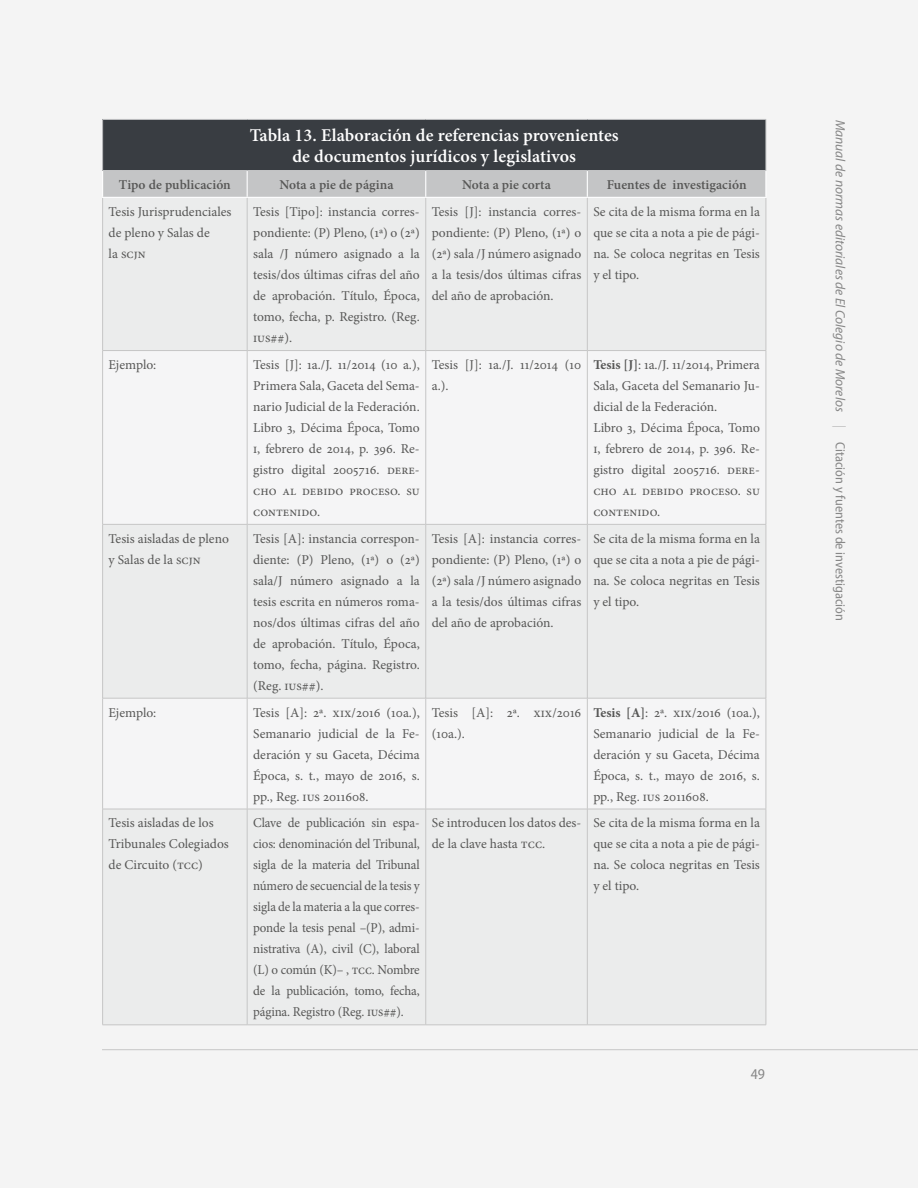
<style>
.page{position:relative;width:918px;height:1188px;background:#eee}
.page>*{position:absolute;margin:0;border:0;box-sizing:border-box;transform-origin:0 0}
.TB-ENCABEZADO{font:600 18px/21px "Minion Pro";letter-spacing:.005em;color:#fff;text-align:center}
.t1{font:semi-condensed 15px "Myriad Pro";color:#878787}
.T_CT_JUSTIFICADO_IZQ{font:13.5px/21px "Minion Pro";color:#575756;text-align:justify}
.T_CT_JUSTIFICADO_IZQ-2{font:13.5px/21px "Minion Pro";color:#575756;text-align:justify;scale:.96 1}
.T_CT_IZQ_-_Copia{font:13.5px/21px "Minion Pro";letter-spacing:-.015em;color:#575756}
.t2{font:italic 13.5px "Myriad Pro";color:#878787}
.T_SUBENCABEZADO{font:600 13.5px "Minion Pro";letter-spacing:.005em;color:#575756}
.s1{font-weight:700}
.s2{font-style:normal;font-stretch:semi-condensed;color:#c6c6c6}
.s3{font-style:normal;font-stretch:semi-condensed}
</style>
<div class="page">
<hr style="left:102px;top:1049px;width:816px;height:1px;background:#c6c6c6">
<div style="left:103px;top:119px;width:663px;height:52px;background:#393d42"></div>
<svg style="left:103px;top:351px;width:663px;height:458px"></svg>
<hr style="left:426px;top:198px;width:1px;height:152px;background:#c6c6c6">
<hr style="left:587px;top:198px;width:1px;height:152px;background:#c6c6c6">
<hr style="left:426px;top:351px;width:1px;height:173px;background:#c6c6c6">
<hr style="left:587px;top:351px;width:1px;height:173px;background:#c6c6c6">
<hr style="left:426px;top:525px;width:1px;height:173px;background:#c6c6c6">
<hr style="left:587px;top:525px;width:1px;height:173px;background:#c6c6c6">
<hr style="left:426px;top:698px;width:1px;height:111px;background:#c6c6c6">
<hr style="left:587px;top:698px;width:1px;height:111px;background:#c6c6c6">
<hr style="left:426px;top:809px;width:1px;height:216px;background:#c6c6c6">
<hr style="left:587px;top:809px;width:1px;height:216px;background:#c6c6c6">
<hr style="left:247px;top:198px;width:1px;height:152px;background:#c6c6c6">
<hr style="left:247px;top:351px;width:1px;height:173px;background:#c6c6c6">
<hr style="left:247px;top:525px;width:1px;height:173px;background:#c6c6c6">
<hr style="left:247px;top:698px;width:1px;height:111px;background:#c6c6c6">
<hr style="left:247px;top:809px;width:1px;height:216px;background:#c6c6c6">
<hr style="left:102px;top:198px;width:1px;height:152px;background:#c6c6c6">
<hr style="left:766px;top:198px;width:1px;height:152px;background:#c6c6c6">
<hr style="left:102px;top:351px;width:1px;height:173px;background:#c6c6c6">
<hr style="left:766px;top:351px;width:1px;height:173px;background:#c6c6c6">
<hr style="left:102px;top:525px;width:1px;height:173px;background:#c6c6c6">
<hr style="left:766px;top:525px;width:1px;height:173px;background:#c6c6c6">
<hr style="left:102px;top:698px;width:1px;height:111px;background:#c6c6c6">
<hr style="left:766px;top:698px;width:1px;height:111px;background:#c6c6c6">
<hr style="left:102px;top:809px;width:1px;height:216px;background:#c6c6c6">
<hr style="left:766px;top:809px;width:1px;height:216px;background:#c6c6c6">
<hr style="left:102px;top:350px;width:145px;height:1px;background:#c6c6c6">
<hr style="left:247px;top:350px;width:179px;height:1px;background:#c6c6c6">
<hr style="left:426px;top:350px;width:161px;height:1px;background:#c6c6c6">
<hr style="left:587px;top:350px;width:179px;height:1px;background:#c6c6c6">
<hr style="left:102px;top:524px;width:145px;height:1px;background:#c6c6c6">
<hr style="left:247px;top:524px;width:179px;height:1px;background:#c6c6c6">
<hr style="left:426px;top:524px;width:161px;height:1px;background:#c6c6c6">
<hr style="left:587px;top:524px;width:179px;height:1px;background:#c6c6c6">
<hr style="left:102px;top:698px;width:145px;height:1px;background:#c6c6c6">
<hr style="left:247px;top:698px;width:179px;height:1px;background:#c6c6c6">
<hr style="left:426px;top:698px;width:161px;height:1px;background:#c6c6c6">
<hr style="left:587px;top:698px;width:179px;height:1px;background:#c6c6c6">
<hr style="left:102px;top:809px;width:145px;height:1px;background:#c6c6c6">
<hr style="left:247px;top:809px;width:179px;height:1px;background:#c6c6c6">
<hr style="left:426px;top:809px;width:161px;height:1px;background:#c6c6c6">
<hr style="left:587px;top:809px;width:179px;height:1px;background:#c6c6c6">
<hr style="left:102px;top:1025px;width:145px;height:1px;background:#c6c6c6">
<hr style="left:247px;top:1025px;width:179px;height:1px;background:#c6c6c6">
<hr style="left:426px;top:1025px;width:161px;height:1px;background:#c6c6c6">
<hr style="left:587px;top:1025px;width:179px;height:1px;background:#c6c6c6">
<div style="left:102px;top:171px;width:663px;height:26px;background:#c4c5c6"></div>
<hr style="left:102px;top:197px;width:145px;height:1px;background:#fff">
<hr style="left:247px;top:197px;width:179px;height:1px;background:#fff">
<hr style="left:426px;top:197px;width:161px;height:1px;background:#fff">
<hr style="left:587px;top:197px;width:179px;height:1px;background:#fff">
<hr style="left:102px;top:119px;width:145px;height:1px;background:#c4c5c6">
<hr style="left:102px;top:120px;width:1px;height:50px;background:#c4c5c6">
<hr style="left:247px;top:119px;width:179px;height:1px;background:#c4c5c6">
<hr style="left:426px;top:119px;width:161px;height:1px;background:#c4c5c6">
<hr style="left:587px;top:119px;width:179px;height:1px;background:#c4c5c6">
<hr style="left:766px;top:120px;width:1px;height:50px;background:#c4c5c6">
<hr style="left:102px;top:170px;width:145px;height:1px;background:#c4c5c6">
<hr style="left:247px;top:170px;width:179px;height:1px;background:#c4c5c6">
<hr style="left:426px;top:170px;width:161px;height:1px;background:#c4c5c6">
<hr style="left:587px;top:170px;width:179px;height:1px;background:#c4c5c6">
<p class="TB-ENCABEZADO" style="left:250px;top:125px;width:371px">Tabla 13. Elaboración de referencias provenientes de documentos jurídicos y legislativos</p>
<p class="T_SUBENCABEZADO" style="left:119px;top:175px;width:113px">Tipo de publicación</p>
<p class="T_SUBENCABEZADO" style="left:279px;top:175px;width:116px">Nota a pie de página</p>
<p class="T_SUBENCABEZADO" style="left:462px;top:175px;width:90px">Nota a pie corta</p>
<p class="T_SUBENCABEZADO" style="left:607px;top:175px;width:141px">Fuentes de investigación</p>
<p class="T_CT_IZQ_-_Copia" style="left:109px;top:201px;width:124px">Tesis Jurisprudenciales de pleno y Salas de<br>la SCJN</p>
<p class="T_CT_JUSTIFICADO_IZQ" style="left:253px;top:201px;width:168px">Tesis [Tipo]: instancia corres&shy;pondiente: (P) Pleno, (1ª) o (2ª) sala /J número asignado a la tesis/dos últimas cifras del año de aprobación. Título, Época, tomo, fecha, p. Registro. (Reg.<br>IUS##).</p>
<p class="T_CT_JUSTIFICADO_IZQ" style="left:432px;top:201px;width:151px">Tesis [J]: instancia corres&shy;pondiente: (P) Pleno, (1ª) o (2ª) sala /J número asignado a la tesis/dos últimas cifras del año de aprobación.</p>
<p class="T_CT_JUSTIFICADO_IZQ" style="left:593px;top:201px;width:168px">Se cita de la misma forma en la que se cita a nota a pie de pági&shy;na. Se coloca negritas en Tesis y el tipo.</p>
<p class="T_CT_IZQ_-_Copia" style="left:109px;top:354px;width:49px">Ejemplo:</p>
<p class="T_CT_JUSTIFICADO_IZQ" style="left:253px;top:354px;width:168px">Tesis [J]: 1a./J. 11/2014 (10 a.), Primera Sala, Gaceta del Sema&shy;nario Judicial de la Federación.</p>
<p class="T_CT_JUSTIFICADO_IZQ" style="left:253px;top:417px;width:168px">Libro 3, Décima Época, Tomo I, febrero de 2014, p. 396. Re&shy;gistro digital 2005716. DERE-CHO AL DEBIDO PROCESO. SU CONTENIDO.</p>
<p class="T_CT_JUSTIFICADO_IZQ" style="left:432px;top:354px;width:151px">Tesis [J]: 1a./J. 11/2014 (10 a.).</p>
<p class="T_CT_JUSTIFICADO_IZQ" style="left:593px;top:354px;width:168px"><span class="s1">Tesis [J]</span>: 1a./J. 11/2014, Primera Sala, Gaceta del Semanario Ju&shy;dicial de la Federación.</p>
<p class="T_CT_JUSTIFICADO_IZQ" style="left:593px;top:417px;width:168px">Libro 3, Décima Época, Tomo I, febrero de 2014, p. 396. Re&shy;gistro digital 2005716. DERE-CHO AL DEBIDO PROCESO. SU CONTENIDO.</p>
<p class="T_CT_IZQ_-_Copia" style="left:109px;top:528px;width:122px">Tesis aisladas de pleno y Salas de la SCJN</p>
<p class="T_CT_JUSTIFICADO_IZQ" style="left:253px;top:528px;width:168px">Tesis [A]: instancia correspon&shy;diente: (P) Pleno, (1ª) o (2ª) sala/J número asignado a la tesis escrita en números roma&shy;nos/dos últimas cifras del año de aprobación. Título, Época, tomo, fecha, página. Registro. (Reg. IUS##).</p>
<p class="T_CT_JUSTIFICADO_IZQ" style="left:432px;top:528px;width:151px">Tesis [A]: instancia corres&shy;pondiente: (P) Pleno, (1ª) o (2ª) sala /J número asignado a la tesis/dos últimas cifras del año de aprobación.</p>
<p class="T_CT_JUSTIFICADO_IZQ" style="left:593px;top:528px;width:168px">Se cita de la misma forma en la que se cita a nota a pie de pági&shy;na. Se coloca negritas en Tesis y el tipo.</p>
<p class="T_CT_IZQ_-_Copia" style="left:109px;top:702px;width:49px">Ejemplo:</p>
<p class="T_CT_JUSTIFICADO_IZQ" style="left:253px;top:702px;width:168px">Tesis [A]: 2ª. XIX/2016 (10a.), Semanario judicial de la Fe&shy;deración y su Gaceta, Décima Época, s. t., mayo de 2016, s. pp., Reg. IUS 2011608.</p>
<p class="T_CT_JUSTIFICADO_IZQ" style="left:432px;top:702px;width:151px">Tesis [A]: 2ª. XIX/2016 (10a.).</p>
<p class="T_CT_JUSTIFICADO_IZQ" style="left:593px;top:702px;width:168px"><span class="s1">Tesis [A]</span>: 2ª. XIX/2016 (10a.), Semanario judicial de la Fe&shy;deración y su Gaceta, Décima Época, s. t., mayo de 2016, s. pp., Reg. IUS 2011608.</p>
<p class="T_CT_IZQ_-_Copia" style="left:109px;top:813px;width:122px">Tesis aisladas de los<br>Tribunales Colegiados de Circuito (TCC)</p>
<p class="T_CT_JUSTIFICADO_IZQ-2" style="left:253px;top:813px;width:175px">Clave de publicación sin espa&shy;cios: denominación del Tribunal, sigla de la materia del Tribunal número de secuencial de la tesis y sigla de la materia a la que corres&shy;ponde la tesis penal –(P), admi&shy;nistrativa (A), civil (C), laboral (L) o común (K)– , TCC. Nombre de la publicación, tomo, fecha, página. Registro (Reg. IUS##).</p>
<p class="T_CT_JUSTIFICADO_IZQ" style="left:432px;top:813px;width:151px">Se introducen los datos des&shy;de la clave hasta TCC.</p>
<p class="T_CT_JUSTIFICADO_IZQ" style="left:593px;top:813px;width:168px">Se cita de la misma forma en la que se cita a nota a pie de pági&shy;na. Se coloca negritas en Tesis y el tipo.</p>
<p class="t1" style="left:751px;top:1065px;width:16px">49</p>
<p class="t2" style="left:849px;top:120px;width:503px;rotate:90deg">Manual de normas editoriales de El Colegio de Morelos <span class="s2">|</span> <span class="s3">Citación y fuentes de investigación</span></p>
</div>
